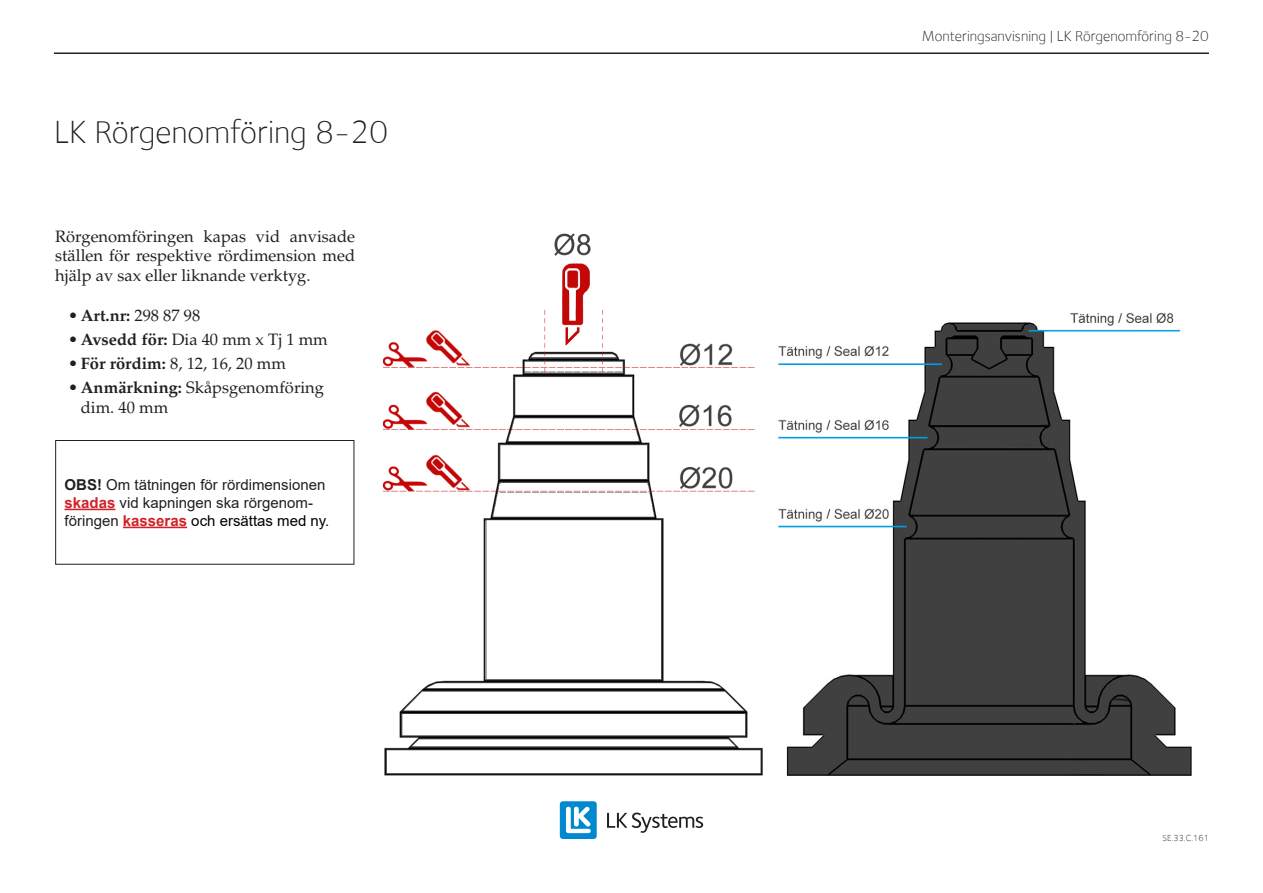
<style>
.page{position:relative;width:1263px;height:893px;background:#fff}
.page>*{position:absolute;margin:0;border:0;box-sizing:border-box;transform-origin:0 0}
.docname{font:300 33px "Foundry Sterling";color:#231f20}
.para{font:16.5px/19.8px "Palatino LT Std";color:#231f20;text-align:justify}
.t1{font:700 16.5px "Palatino LT Std";color:#231f20}
.TableBody{font:15px/18px "Arial";color:#231f20}
.head{font:300 15px "Foundry Sterling";color:#231f20}
.foot{font:300 9px "Foundry Sterling";color:#231f20}
.s1{font-weight:400}
.s2{font-weight:700}
.s3{font-weight:700;color:#d1232a}
.s4{color:#000}
</style>
<div class="page">
<div style="left:560px;top:801px;width:37px;height:38px;background:#0089cf;border-radius:3px"></div>
<svg style="left:566px;top:807px;width:25px;height:26px"></svg>
<svg style="left:607px;top:812px;width:96px;height:21px"></svg>
<hr style="left:54px;top:53px;width:1155px;height:1px;background:#231f20">
<hr style="left:65px;top:509px;width:50px;height:1px;background:#d1232a">
<hr style="left:123px;top:527px;width:64px;height:1px;background:#d1232a">
<div style="left:55px;top:440px;width:299px;height:125px;border:1px solid #231f20"></div>
<img style="left:382px;top:233px;width:381px;height:543px">
<img style="left:778px;top:312px;width:414px;height:464px">
<p class="docname" style="left:54px;top:113px;width:336px">LK Rörgenomföring 8-20</p>
<p class="para" style="left:55px;top:226px;width:301px">Rörgenomföringen kapas vid anvisade ställen för respektive rördimension med hjälp av sax eller liknande verktyg.</p>
<p class="t1" style="left:68px;top:306px;width:134px">• Art.nr: <span class="s1">298 87 98</span></p>
<p class="para" style="left:68px;top:330px;width:261px"><span class="s2">• Avsedd för:</span> Dia 40 mm x Tj 1 mm</p>
<p class="para" style="left:68px;top:354px;width:219px"><span class="s2">• För rördim:</span> 8, 12, 16, 20 mm</p>
<p class="para" style="left:81px;top:378px;width:245px;text-indent:-13px"><span class="s2">• Anmärkning:</span> Skåpsgenomföring dim. 40 mm</p>
<p class="TableBody" style="left:65px;top:475px;width:266px"><span class="s2">OBS!</span> Om tätningen för rördimensionen <span class="s3">skadas</span> vid kapningen ska rörgenom&shy;föringen <span class="s3">kasseras</span> <span class="s4">och ersättas med ny.</span></p>
<p class="head" style="left:922px;top:27px;width:289px">Monteringsanvisning | LK Rörgenomföring 8-20</p>
<p class="foot" style="left:1162px;top:833px;width:48px">SE.33.C.161</p>
</div>
